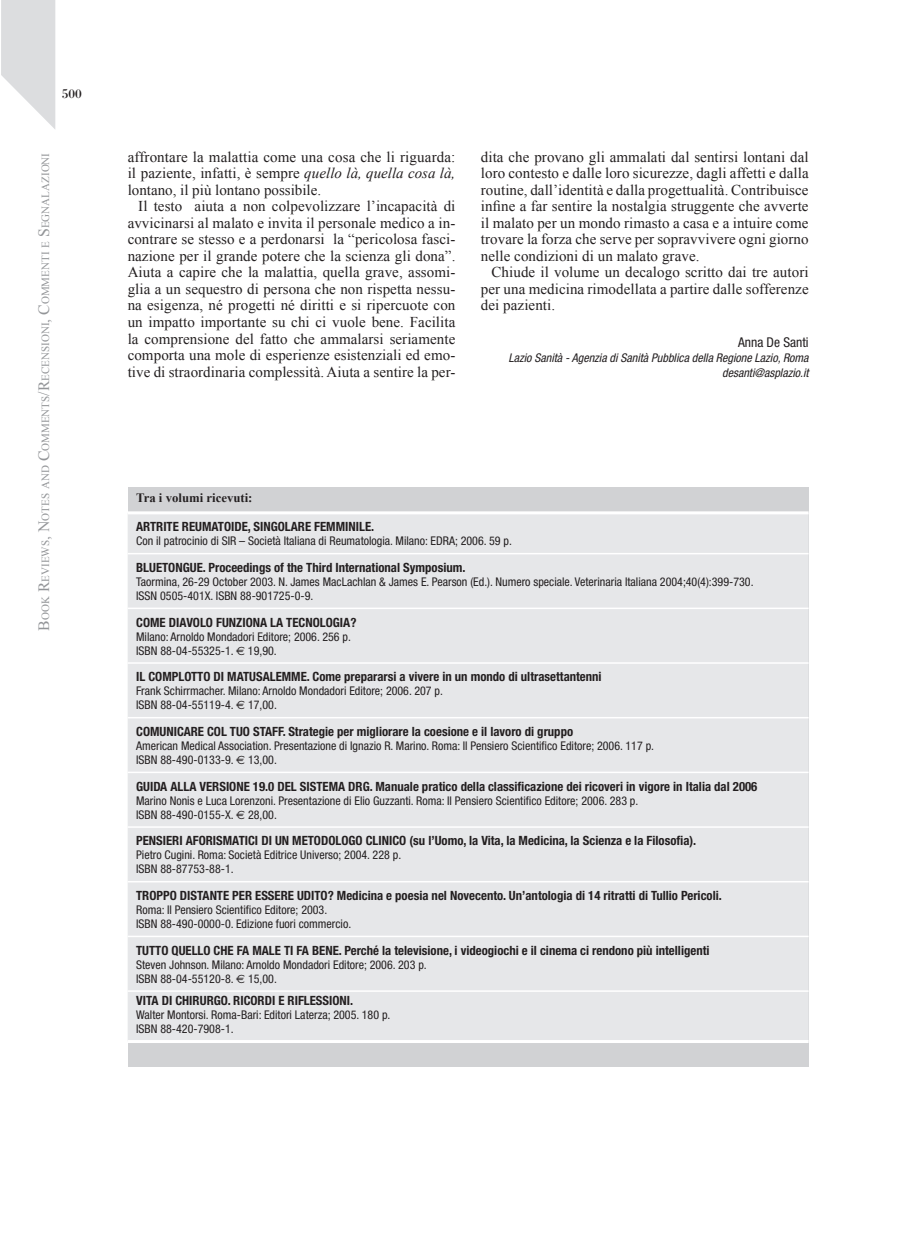
<style>
.page{position:relative;width:915px;height:1255px;background:#fff}
.page>*{position:absolute;margin:0;border:0;box-sizing:border-box;transform-origin:0 0}
.t1{font:15px/16.5px "Times New Roman";letter-spacing:.005em;color:#231f20;text-align:justify}
.t2{font:condensed 13.5px "Helvetica Neue";color:#231f20}
.t3{font:13.5px "Bodoni";color:#231f20}
.t4{font:700 condensed 12.75px "Helvetica Neue";color:#231f20}
.t5{font:700 12.75px "Times New Roman";color:#231f20}
.t6{font:condensed 12px/13.8px "Helvetica Neue";color:#231f20}
.t7{font:italic condensed 12px/14.2px "Helvetica Neue";color:#231f20;text-align:right}
.t8{font:10.95px "Times New Roman";color:#939598}
.s1{font-size:15.75px}
.s2{font-style:italic}
.s3{font-family:"Euro Sans";font-stretch:normal}
</style>
<div class="page">
<svg style="left:1px;top:0;width:54px;height:129px"></svg>
<div style="left:128px;top:487px;width:680px;height:579px;background:#d1d2d4"></div>
<div style="left:128px;top:514px;width:680px;height:525px;background:#e6e7e9"></div>
<hr style="left:128px;top:511px;width:680px;height:3px;background:#fff">
<hr style="left:128px;top:607px;width:680px;height:2px;background:#fff">
<hr style="left:128px;top:662px;width:680px;height:1px;background:#fff">
<hr style="left:128px;top:826px;width:680px;height:1px;background:#fff">
<hr style="left:128px;top:881px;width:680px;height:1px;background:#fff">
<hr style="left:128px;top:935px;width:680px;height:2px;background:#fff">
<hr style="left:128px;top:990px;width:680px;height:1px;background:#fff">
<hr style="left:128px;top:1039px;width:680px;height:3px;background:#fff">
<hr style="left:128px;top:771px;width:680px;height:2px;background:#fff">
<hr style="left:128px;top:553px;width:680px;height:1px;background:#fff">
<hr style="left:128px;top:717px;width:680px;height:1px;background:#fff">
<p class="t3" style="left:62px;top:85px;width:22px">500</p>
<p class="t8" style="left:39px;top:630px;width:479px;rotate:-90deg"><span class="s1">B</span>ook <span class="s1">R</span>eviews<span class="s1">, N</span>otes and <span class="s1">C</span>omments<span class="s1">/R</span>ecensioni<span class="s1">, C</span>ommenti e <span class="s1">S</span> egnalazioni</p>
<p class="t1" style="left:480px;top:148px;width:329px">dita che provano gli ammalati dal sentirsi lontani dal loro contesto e dalle loro sicurezze, dagli affetti e dalla routine, dall’identità e dalla progettualità. Contribuisce infine a far sentire la nostalgia struggente che avverte il malato per un mondo rimasto a casa e a intuire come trovare la forza che serve per sopravvivere ogni giorno nelle condizioni di un malato grave.</p>
<p class="t1" style="left:128px;top:148px;width:329px">affrontare la malattia come una cosa che li riguarda: il paziente, infatti, è sempre <span class="s2">quello là, quella cosa là, </span>lontano, il più lontano possibile.</p>
<p class="t1" style="left:128px;top:198px;width:329px;text-indent:11px">Il testo aiuta a non colpevolizzare l’incapacità di avvicinarsi al malato e invita il personale medico a in&shy;contrare se stesso e a perdonarsi la “pericolosa fasci&shy;nazione per il grande potere che la scienza gli dona”.<br>Aiuta a capire che la malattia, quella grave, assomi&shy;glia a un sequestro di persona che non rispetta nessu&shy;na esigenza, né progetti né diritti e si ripercuote con un impatto importante su chi ci vuole bene. Facilita la comprensione del fatto che ammalarsi seriamente comporta una mole di esperienze esistenziali ed emo&shy;tive di straordinaria complessità. Aiuta a sentire la per-</p>
<p class="t1" style="left:480px;top:264px;width:329px;text-indent:11px">Chiude il volume un decalogo scritto dai tre autori per una medicina rimodellata a partire dalle sofferenze dei pazienti.</p>
<p class="t2" style="left:737px;top:334px;width:72px">Anna De Santi</p>
<p class="t7" style="left:508px;top:351px;width:301px">Lazio Sanità - Agenzia di Sanità Pubblica della Regione Lazio, Roma desanti@asplazio.it</p>
<p class="t5" style="left:136px;top:490px;width:118px">Tra i volumi ricevuti:</p>
<p class="t4" style="left:136px;top:519px;width:239px">ARTRITE REUMATOIDE, SINGOLARE FEMMINILE.</p>
<p class="t6" style="left:136px;top:534px;width:377px">Con il patrocinio di SIR – Società Italiana di Reumatologia. Milano: EDRA; 2006. 59 p.</p>
<p class="t4" style="left:136px;top:560px;width:331px">BLUETONGUE. Proceedings of the Third International Symposium.</p>
<p class="t6" style="left:136px;top:574px;width:618px">Taormina, 26-29 October 2003. N. James MacLachlan &amp; James E. Pearson (Ed.). Numero speciale. Veterinaria Italiana 2004;40(4):399-730.<br>ISSN 0505-401X. ISBN 88-901725-0-9.</p>
<p class="t4" style="left:136px;top:614px;width:222px">COME DIAVOLO FUNZIONA LA TECNOLOGIA?</p>
<p class="t6" style="left:136px;top:629px;width:216px">Milano: Arnoldo Mondadori Editore; 2006. 256 p.<br>ISBN 88-04-55325-1. <span class="s3">€</span> 19,90.</p>
<p class="t4" style="left:136px;top:669px;width:467px">IL COMPLOTTO DI MATUSALEMME. Come prepararsi a vivere in un mondo di ultrasettantenni</p>
<p class="t6" style="left:136px;top:684px;width:308px">Frank Schirrmacher. Milano: Arnoldo Mondadori Editore; 2006. 207 p.<br>ISBN 88-04-55119-4. <span class="s3">€</span> 17,00.</p>
<p class="t4" style="left:136px;top:723px;width:438px">COMUNICARE COL TUO STAFF. Strategie per migliorare la coesione e il lavoro di gruppo</p>
<p class="t6" style="left:136px;top:738px;width:519px">American Medical Association. Presentazione di Ignazio R. Marino. Roma: Il Pensiero Scientifico Editore; 2006. 117 p.<br>ISBN 88-490-0133-9. <span class="s3">€</span> 13,00.</p>
<p class="t4" style="left:136px;top:778px;width:622px">GUIDA ALLA VERSIONE 19.0 DEL SISTEMA DRG. Manuale pratico della classificazione dei ricoveri in vigore in Italia dal 2006</p>
<p class="t6" style="left:136px;top:793px;width:503px">Marino Nonis e Luca Lorenzoni. Presentazione di Elio Guzzanti. Roma: Il Pensiero Scientifico Editore; 2006. 283 p.<br>ISBN 88-490-0155-X. <span class="s3">€</span> 28,00.</p>
<p class="t4" style="left:136px;top:833px;width:561px">PENSIERI AFORISMATICI DI UN METODOLOGO CLINICO (su l’Uomo, la Vita, la Medicina, la Scienza e la Filosofia).</p>
<p class="t6" style="left:136px;top:848px;width:266px">Pietro Cugini. Roma: Società Editrice Universo; 2004. 228 p.<br>ISBN 88-87753-88-1.</p>
<p class="t4" style="left:136px;top:887px;width:587px">TROPPO DISTANTE PER ESSERE UDITO? Medicina e poesia nel Novecento. Un’antologia di 14 ritratti di Tullio Pericoli.</p>
<p class="t6" style="left:136px;top:902px;width:216px">Roma: Il Pensiero Scientifico Editore; 2003.<br>ISBN 88-490-0000-0. Edizione fuori commercio.</p>
<p class="t4" style="left:136px;top:942px;width:574px">TUTTO QUELLO CHE FA MALE TI FA BENE. Perché la televisione, i videogiochi e il cinema ci rendono più intelligenti</p>
<p class="t6" style="left:136px;top:957px;width:292px">Steven Johnson. Milano: Arnoldo Mondadori Editore; 2006. 203 p.<br>ISBN 88-04-55120-8. <span class="s3">€</span> 15,00.</p>
<p class="t4" style="left:136px;top:992px;width:47px">Vita dichirurgo</p>
<p class="t4" style="left:227px;top:992px;width:20px">. Ricordi</p>
<p class="t4" style="left:278px;top:992px;width:16px">e riflessioni</p>
<p class="t4" style="left:350px;top:992px;width:5px">.</p>
<p class="t6" style="left:136px;top:1007px;width:256px">Walter Montorsi. Roma-Bari: Editori Laterza; 2005. 180 p.<br>ISBN 88-420-7908-1.</p>
</div>
